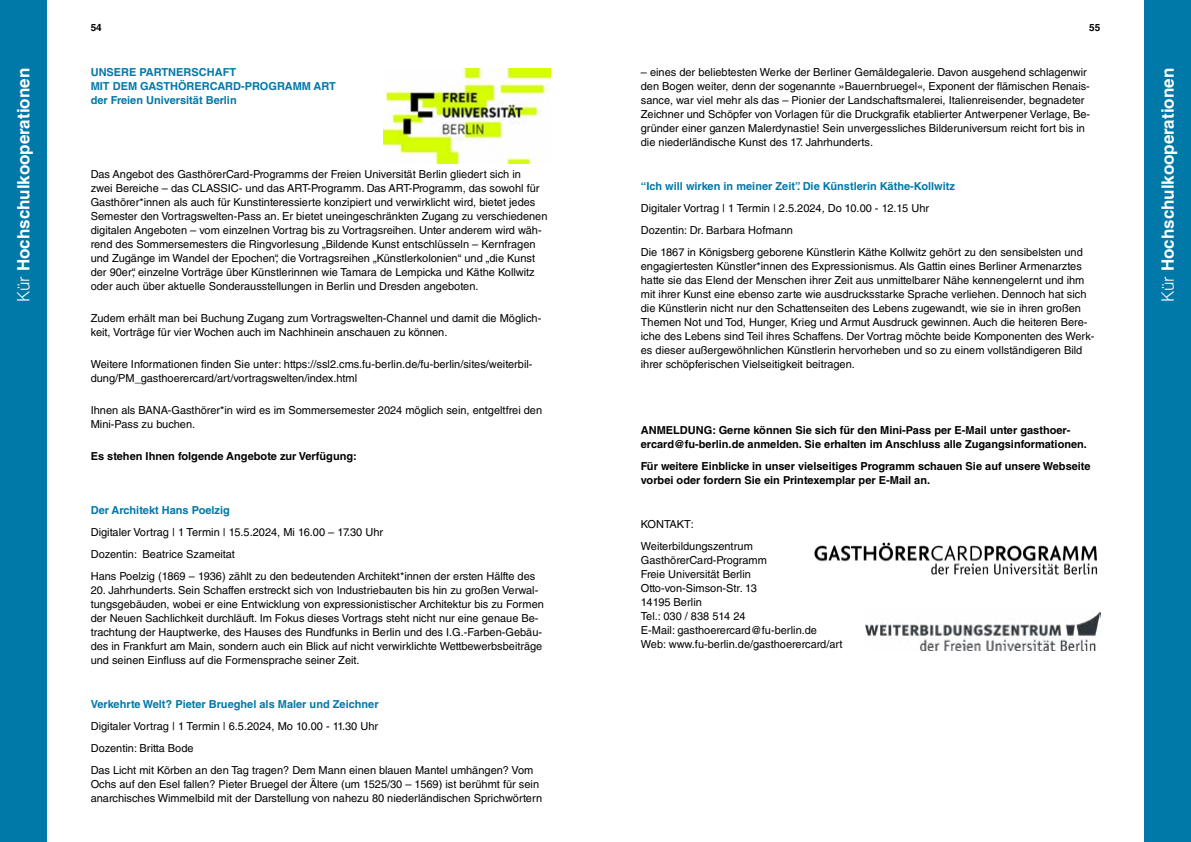
<style>
.page{position:relative;width:1191px;height:842px;background:#fff}
.page>*{position:absolute;margin:0;border:0;box-sizing:border-box;transform-origin:0 0}
.t1{font:700 17px "Helvetica LT Std";color:#fff}
.t2{font:11px/14px "Helvetica LT Std";color:#000}
.t3{font:700 11px/14px "Helvetica LT Std";color:#000}
.t4{font:700 11px/14px "Helvetica LT Std";color:#0078a8}
.t5{font:700 10px "Helvetica LT Std";color:#000}
.s1{font-weight:300}
</style>
<div class="page">
<div style="left:1144px;top:0;width:47px;height:842px;background:#0078a8"></div>
<div style="left:0;top:0;width:47px;height:842px;background:#0078a8"></div>
<img style="left:383px;top:69px;width:167px;height:94px">
<img style="left:865px;top:611px;width:235px;height:40px">
<img style="left:814px;top:543px;width:284px;height:32px">
<p class="t5" style="left:91px;top:22px;width:13px">54</p>
<p class="t5" style="left:1089px;top:22px;width:13px">55</p>
<h1 class="t1" style="left:13px;top:302px;width:236px;rotate:-90deg"><span class="s1">Kür</span> Hochschulkooperationen</h1>
<p class="t4" style="left:91px;top:65px;width:247px">UNSERE PARTNERSCHAFT<br>MIT DEM GASTHÖRERCARD-PROGRAMM ART der Freien Universität Berlin</p>
<p class="t2" style="left:91px;top:167px;width:458px">Das Angebot des GasthörerCard-Programms der Freien Universität Berlin gliedert sich in<br>zwei Bereiche – das CLASSIC- und das ART-Programm. Das ART-Programm, das sowohl für Gasthörer*innen als auch für Kunstinteressierte konzipiert und verwirklicht wird, bietet jedes Semester den Vortragswelten-Pass an. Er bietet uneingeschränkten Zugang zu verschiedenen digitalen Angeboten – vom einzelnen Vortrag bis zu Vortragsreihen. Unter anderem wird wäh&shy;rend des Sommersemesters die Ringvorlesung „Bildende Kunst entschlüsseln – Kernfragen und Zugänge im Wandel der Epochen“, die Vortragsreihen „Künstlerkolonien“ und „die Kunst der 90er“, einzelne Vorträge über Künstlerinnen wie Tamara de Lempicka und Käthe Kollwitz oder auch über aktuelle Sonderausstellungen in Berlin und Dresden angeboten.</p>
<p class="t2" style="left:91px;top:311px;width:452px">Zudem erhält man bei Buchung Zugang zum Vortragswelten-Channel und damit die Möglich&shy;keit, Vorträge für vier Wochen auch im Nachhinein anschauen zu können.</p>
<p class="t2" style="left:91px;top:357px;width:443px">Weitere Informationen finden Sie unter: https://ssl2.cms.fu-berlin.de/fu-berlin/sites/weiterbil&shy;dung/PM_gasthoerercard/art/vortragswelten/index.html</p>
<p class="t2" style="left:91px;top:403px;width:453px">Ihnen als BANA-Gasthörer*in wird es im Sommersemester 2024 möglich sein, entgeltfrei den<br>Mini-Pass zu buchen.</p>
<p class="t3" style="left:91px;top:449px;width:268px">Es stehen Ihnen folgende Angebote zur Verfügung:</p>
<p class="t4" style="left:91px;top:503px;width:141px">Der Architekt Hans Poelzig</p>
<p class="t2" style="left:91px;top:521px;width:446px;line-height:22px">Digitaler Vortrag | 1 Termin | 15.5.2024, Mi 16.00 – 17.30 Uhr<br>Dozentin: Beatrice Szameitat<br>Hans Poelzig (1869 – 1936) zählt zu den bedeutenden Architekt*innen der ersten Hälfte des</p>
<p class="t2" style="left:91px;top:583px;width:455px">20. Jahrhunderts. Sein Schaffen erstreckt sich von Industriebauten bis hin zu großen Verwal&shy;tungsgebäuden, wobei er eine Entwicklung von expressionistischer Architektur bis zu Formen der Neuen Sachlichkeit durchläuft. Im Fokus dieses Vortrags steht nicht nur eine genaue Be&shy;trachtung der Hauptwerke, des Hauses des Rundfunks in Berlin und des I.G.-Farben-Gebäu&shy;des in Frankfurt am Main, sondern auch ein Blick auf nicht verwirklichte Wettbewerbsbeiträge und seinen Einfluss auf die Formensprache seiner Zeit.</p>
<p class="t4" style="left:91px;top:697px;width:289px">Verkehrte Welt? Pieter Brueghel als Maler und Zeichner</p>
<p class="t2" style="left:91px;top:715px;width:444px;line-height:22px">Digitaler Vortrag | 1 Termin | 6.5.2024, Mo 10.00 - 11.30 Uhr<br>Dozentin: Britta Bode<br>Das Licht mit Körben an den Tag tragen? Dem Mann einen blauen Mantel umhängen? Vom</p>
<p class="t2" style="left:91px;top:777px;width:453px">Ochs auf den Esel fallen? Pieter Bruegel der Ältere (um 1525/30 – 1569) ist berühmt für sein anarchisches Wimmelbild mit der Darstellung von nahezu 80 niederländischen Sprichwörtern</p>
<p class="t2" style="left:641px;top:65px;width:451px">– eines der beliebtesten Werke der Berliner Gemäldegalerie. Davon ausgehend schlagenwir den Bogen weiter, denn der sogenannte »Bauernbruegel«, Exponent der flämischen Renais&shy;sance, war viel mehr als das – Pionier der Landschaftsmalerei, Italienreisender, begnadeter Zeichner und Schöpfer von Vorlagen für die Druckgrafik etablierter Antwerpener Verlage, Be&shy;gründer einer ganzen Malerdynastie! Sein unvergessliches Bilderuniversum reicht fort bis in die niederländische Kunst des 17. Jahrhunderts.</p>
<p class="t4" style="left:641px;top:179px;width:315px">“Ich will wirken in meiner Zeit”. Die Künstlerin Käthe-Kollwitz</p>
<p class="t2" style="left:641px;top:197px;width:443px;line-height:22px">Digitaler Vortrag | 1 Termin | 2.5.2024, Do 10.00 - 12.15 Uhr<br>Dozentin: Dr. Barbara Hofmann<br>Die 1867 in Königsberg geborene Künstlerin Käthe Kollwitz gehört zu den sensibelsten und</p>
<p class="t2" style="left:641px;top:259px;width:455px">engagiertesten Künstler*innen des Expressionismus. Als Gattin eines Berliner Armenarztes hatte sie das Elend der Menschen ihrer Zeit aus unmittelbarer Nähe kennengelernt und ihm mit ihrer Kunst eine ebenso zarte wie ausdrucksstarke Sprache verliehen. Dennoch hat sich die Künstlerin nicht nur den Schattenseiten des Lebens zugewandt, wie sie in ihren großen Themen Not und Tod, Hunger, Krieg und Armut Ausdruck gewinnen. Auch die heiteren Bere&shy;iche des Lebens sind Teil ihres Schaffens. Der Vortrag möchte beide Komponenten des Werk&shy;es dieser außergewöhnlichen Künstlerin hervorheben und so zu einem vollständigeren Bild ihrer schöpferischen Vielseitigkeit beitragen.</p>
<p class="t3" style="left:641px;top:423px;width:447px">ANMELDUNG: Gerne können Sie sich für den Mini-Pass per E-Mail unter gasthoer&shy;ercard@fu-berlin.de anmelden. Sie erhalten im Anschluss alle Zugangsinformationen.</p>
<p class="t3" style="left:641px;top:459px;width:451px">Für weitere Einblicke in unser vielseitiges Programm schauen Sie auf unsere Webseite vorbei oder fordern Sie ein Printexemplar per E-Mail an.</p>
<p class="t2" style="left:641px;top:513px;width:113px;line-height:22px">KONTAKT:<br>Weiterbildungszentrum</p>
<p class="t2" style="left:641px;top:553px;width:203px">GasthörerCard-Programm<br>Freie Universität Berlin<br>Otto-von-Simson-Str. 13<br>14195 Berlin<br>Tel.: 030 / 838 514 24<br>E-Mail: gasthoerercard@fu-berlin.de<br>Web: www.fu-berlin.de/gasthoerercard/art</p>
<h1 class="t1" style="left:1157px;top:302px;width:236px;rotate:-90deg"><span class="s1">Kür</span> Hochschulkooperationen</h1>
</div>
